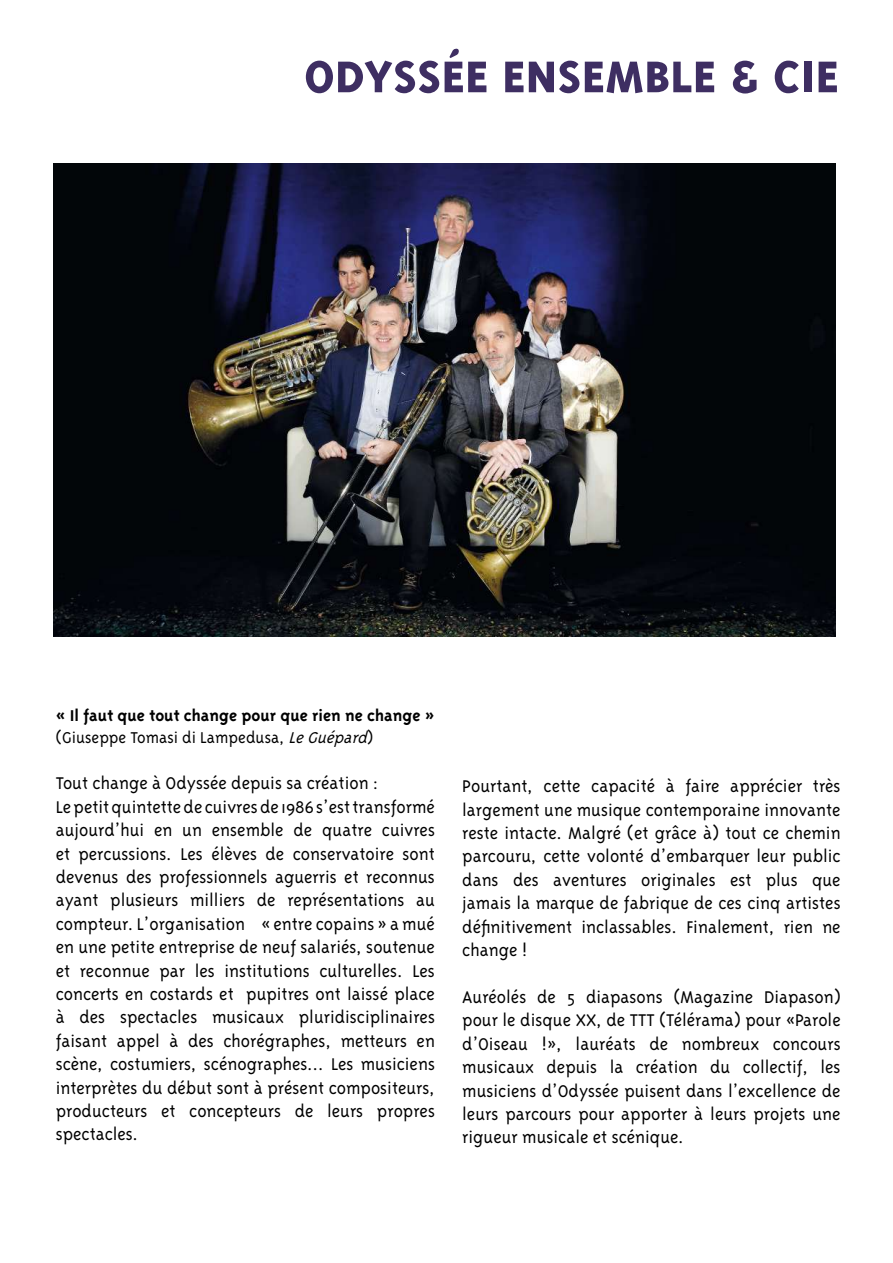
<style>
.page{position:relative;width:893px;height:1263px;background:#fff}
.page>*{position:absolute;margin:0;border:0;box-sizing:border-box;transform-origin:0 0}
.t1{font:51px "Triplex Extrabold Oldstyle";letter-spacing:.015em;color:#3e2e62}
.t2{font:19.5px/23.4px "Triplex Light Oldstyle";color:#000;text-align:justify}
.t3{font:18px "Triplex Bold Oldstyle";color:#000}
.t4{font:18px "Triplex Light Oldstyle";color:#000}
.s1{font-style:italic}
</style>
<div class="page">
<img style="left:54px;top:164px;width:781px;height:472px">
<h1 class="t1" style="left:304px;top:47px;width:536px">ODYSSÉE ENSEMBLE &amp; CIE</h1>
<p class="t3" style="left:56px;top:705px;width:380px">« Il faut que tout change pour que rien ne change »</p>
<p class="t4" style="left:56px;top:727px;width:319px">(Giuseppe Tomasi di Lampedusa, <span class="s1">LeGuépard</span>)</p>
<p class="t2" style="left:56px;top:771px;width:381px;text-align:left">Tout change à Odyssée depuis sa création :<br>Le petit quintette de cuivres de 1986 s’est transformé aujourd’hui en un ensemble de quatre cuivres et percussions. Les élèves de conservatoire sont devenus des professionnels aguerris et reconnus ayant plusieurs milliers de représentations au compteur. L’organisation « entre copains » a mué en une petite entreprise de neuf salariés, soutenue et reconnue par les institutions culturelles. Les concerts en costards et pupitres ont laissé place à des spectacles musicaux pluridisciplinaires faisant appel à des chorégraphes, metteurs en scène, costumiers, scénographes… Les musiciens interprètes du début sont à présent compositeurs, producteurs et concepteurs de leurs propres spectacles.</p>
<p class="t2" style="left:462px;top:774px;width:380px">Pourtant, cette capacité à faire apprécier très largement une musique contemporaine innovante reste intacte. Malgré (et grâce à) tout ce chemin parcouru, cette volonté d’embarquer leur public dans des aventures originales est plus que jamais la marque de fabrique de ces cinq artistes définitivement inclassables. Finalement, rien ne change !</p>
<p class="t2" style="left:462px;top:985px;width:380px">Auréolés de 5 diapasons (Magazine Diapason) pour le disque XX, de TTT (Télérama) pour «Parole d’Oiseau !», lauréats de nombreux concours musicaux depuis la création du collectif, les musiciens d’Odyssée puisent dans l’excellence de leurs parcours pour apporter à leurs projets une rigueur musicale et scénique.</p>
</div>
